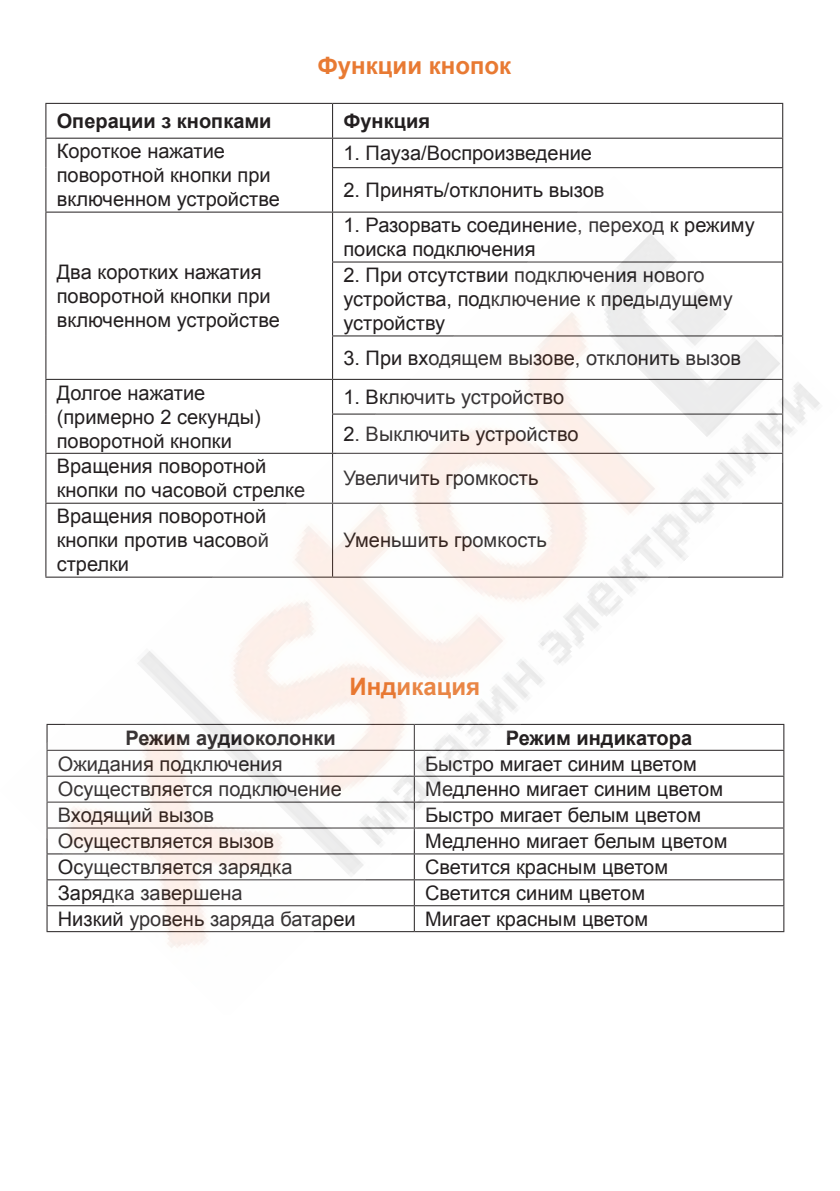
<style>
.page{position:relative;width:840px;height:1191px;background:#fff}
.page>*{position:absolute;margin:0;border:0;box-sizing:border-box;transform-origin:0 0}
.t1{font:700 24px "Arial";color:#e87a33}
.Текст{font:20px/24px "Arial";color:#231f20}
.t2{font:700 20px "Arial";color:#231f20}
</style>
<div class="page">
<hr style="left:45px;top:103px;width:287px;height:1px;background:#231f20">
<hr style="left:332px;top:103px;width:450px;height:1px;background:#231f20">
<hr style="left:45px;top:138px;width:287px;height:1px;background:#231f20">
<hr style="left:332px;top:138px;width:450px;height:1px;background:#231f20">
<hr style="left:332px;top:167px;width:450px;height:1px;background:#231f20">
<hr style="left:45px;top:104px;width:1px;height:34px;background:#231f20">
<svg style="left:45px;top:139px;width:1px;height:29px"></svg>
<hr style="left:45px;top:168px;width:1px;height:44px;background:#231f20">
<hr style="left:332px;top:104px;width:1px;height:34px;background:#231f20">
<hr style="left:781px;top:104px;width:1px;height:34px;background:#231f20">
<svg style="left:332px;top:139px;width:1px;height:28px"></svg>
<hr style="left:332px;top:168px;width:1px;height:44px;background:#231f20">
<hr style="left:781px;top:168px;width:1px;height:44px;background:#231f20">
<img style="left:45px;top:176px;width:775px;height:772px">
<p class="t1" style="left:317px;top:50px;width:195px">Функции кнопок</p>
<p class="t2" style="left:57px;top:108px;width:216px">Операции з кнопками</p>
<p class="t2" style="left:343px;top:108px;width:88px">Функция</p>
<p class="Текст" style="left:57px;top:140px;width:224px">Короткое нажатие поворотной кнопки при включенном устройстве</p>
<p class="Текст" style="left:343px;top:141px;width:250px">1. Пауза/Воспроизведение</p>
<p class="Текст" style="left:343px;top:178px;width:262px">2. Принять/отклонить вызов</p>
<p class="Текст" style="left:57px;top:260px;width:224px">Два коротких нажатия поворотной кнопки при включенном устройстве</p>
<p class="Текст" style="left:343px;top:213px;width:413px">1. Разорвать соединение, переход к режиму поиска подключения</p>
<p class="Текст" style="left:343px;top:263px;width:390px">2. При отсутствии подключения нового устройства, подключение к предыдущему устройству</p>
<p class="Текст" style="left:343px;top:346px;width:399px">3. При входящем вызове, отклонить вызов</p>
<p class="Текст" style="left:57px;top:381px;width:206px">Долгое нажатие (примерно 2 секунды) поворотной кнопки</p>
<p class="Текст" style="left:343px;top:385px;width:222px">1. Включить устройство</p>
<p class="Текст" style="left:343px;top:422px;width:236px">2. Выключить устройство</p>
<p class="Текст" style="left:57px;top:455px;width:250px">Вращения поворотной кнопки по часовой стрелке</p>
<p class="Текст" style="left:57px;top:504px;width:213px">Вращения поворотной кнопки против часовой стрелки</p>
<p class="Текст" style="left:343px;top:467px;width:196px">Увеличить громкость</p>
<p class="Текст" style="left:343px;top:528px;width:205px">Уменьшить громкость</p>
<p class="t1" style="left:349px;top:671px;width:132px">Индикация</p>
<p class="t2" style="left:125px;top:724px;width:211px">Режим аудиоколонки</p>
<p class="t2" style="left:505px;top:724px;width:188px">Режим индикатора</p>
<p class="Текст" style="left:58px;top:751px;width:226px">Ожидания подключения</p>
<p class="Текст" style="left:425px;top:751px;width:273px">Быстро мигает синим цветом</p>
<p class="Текст" style="left:58px;top:777px;width:285px">Осуществляется подключение</p>
<p class="Текст" style="left:425px;top:777px;width:299px">Медленно мигает синим цветом</p>
<p class="Текст" style="left:58px;top:803px;width:158px">Входящий вызов</p>
<p class="Текст" style="left:425px;top:803px;width:277px">Быстро мигает белым цветом</p>
<p class="Текст" style="left:58px;top:829px;width:218px">Осуществляется вызов</p>
<p class="Текст" style="left:425px;top:829px;width:304px">Медленно мигает белым цветом</p>
<p class="Текст" style="left:58px;top:855px;width:236px">Осуществляется зарядка</p>
<p class="Текст" style="left:425px;top:855px;width:244px">Светится красным цветом</p>
<p class="Текст" style="left:58px;top:881px;width:186px">Зарядка завершена</p>
<p class="Текст" style="left:425px;top:881px;width:221px">Светится синим цветом</p>
<p class="Текст" style="left:58px;top:907px;width:299px">Низкий уровень заряда батареи</p>
<p class="Текст" style="left:425px;top:907px;width:224px">Мигает красным цветом</p>
</div>
